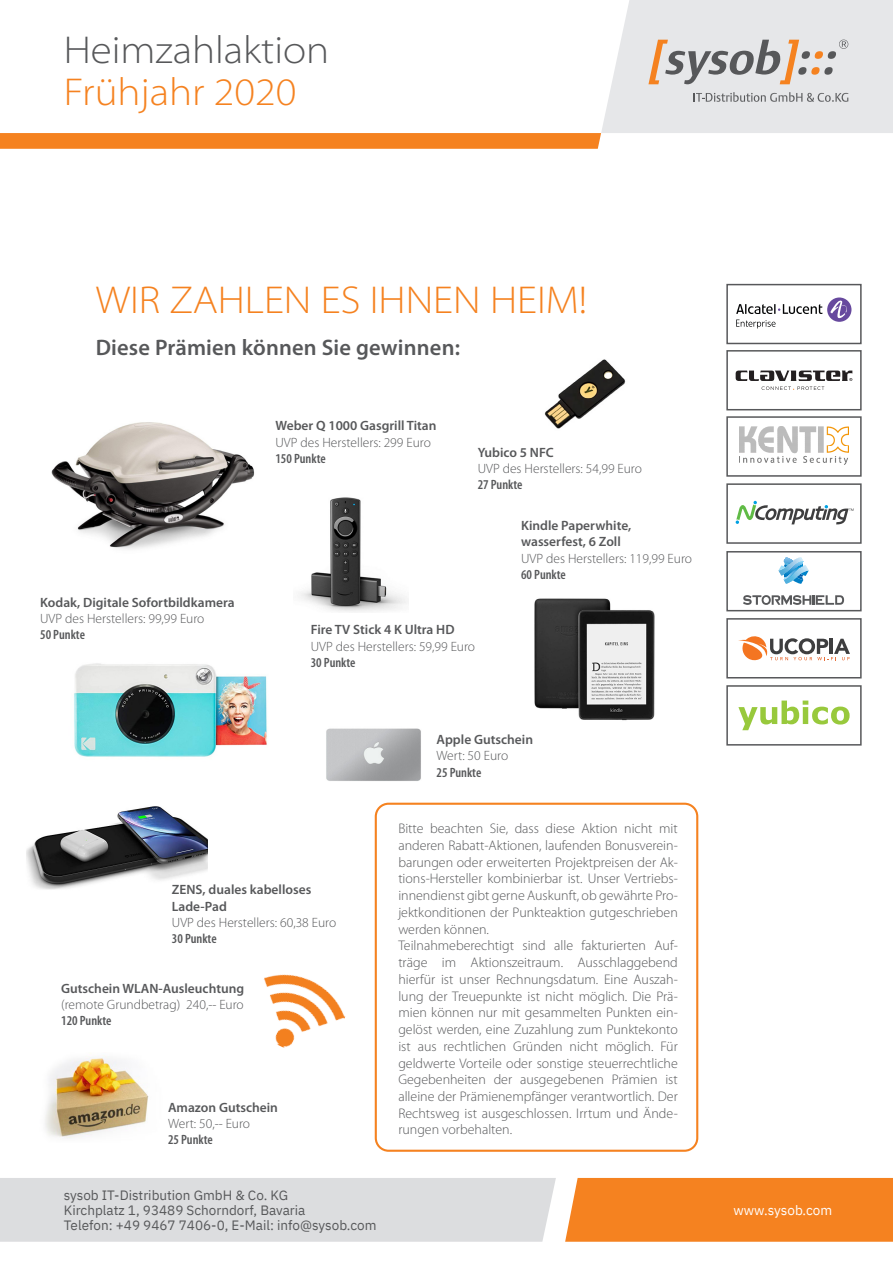
<style>
.page{position:relative;width:893px;height:1263px;background:#fff}
.page>*{position:absolute;margin:0;border:0;box-sizing:border-box;transform-origin:0 0}
.t1{font:300 semi-expanded 39px "Myriad Pro";color:#f58220}
.t2{font:300 semi-expanded 39px "Myriad Pro";color:#57585a}
.t3{font:600 22.5px "Myriad Pro";letter-spacing:.005em;color:#57585a}
.t4{font:300 13.95px/16.8px "Myriad Pro";color:#57585a;text-align:justify}
.t5{font:300 13.5px/16.2px "Myriad Pro";color:#57585a}
.t6{font:600 13.5px/16.2px "Myriad Pro";color:#57585a}
.t7{font:13.5px/15px "IBM Plex Sans";color:#57585a}
.t8{font:600 condensed 13.5px "Myriad Pro";color:#57585a}
.t9{font:13.5px "IBM Plex Sans";color:#fff}
.s1{font-weight:600}
</style>
<div class="page">
<svg style="left:0;top:0;width:893px;height:149px"></svg>
<div style="left:0;top:1178px;width:556px;height:64px;background:#dcdddf"></div>
<div style="left:565px;top:1178px;width:328px;height:64px;background:#f58220"></div>
<img style="left:26px;top:806px;width:181px;height:84px">
<img style="left:544px;top:359px;width:82px;height:70px">
<img style="left:326px;top:728px;width:95px;height:53px">
<img style="left:263px;top:974px;width:83px;height:74px">
<div style="left:375px;top:803px;width:323px;height:349px;border:2px solid #f58220;border-radius:13px"></div>
<img style="left:45px;top:1057px;width:104px;height:82px">
<img style="left:534px;top:598px;width:121px;height:123px">
<img style="left:74px;top:663px;width:193px;height:94px">
<img style="left:300px;top:497px;width:108px;height:115px">
<img style="left:51px;top:422px;width:204px;height:128px">
<svg style="left:736px;top:297px;width:115px;height:31px"></svg>
<div style="left:726px;top:284px;width:136px;height:60px;border:2px solid #57585a"></div>
<svg style="left:736px;top:371px;width:116px;height:19px"></svg>
<div style="left:726px;top:350px;width:136px;height:60px;border:2px solid #57585a"></div>
<img style="left:740px;top:427px;width:109px;height:38px">
<div style="left:726px;top:416px;width:136px;height:61px;border:2px solid #57585a"></div>
<svg style="left:743px;top:595px;width:101px;height:10px"></svg>
<svg style="left:778px;top:557px;width:31px;height:27px"></svg>
<div style="left:726px;top:551px;width:136px;height:60px;border:2px solid #57585a"></div>
<svg style="left:738px;top:636px;width:112px;height:24px"></svg>
<div style="left:726px;top:618px;width:136px;height:60px;border:2px solid #57585a"></div>
<svg style="left:738px;top:700px;width:112px;height:30px"></svg>
<div style="left:726px;top:685px;width:136px;height:61px;border:2px solid #57585a"></div>
<svg style="left:736px;top:501px;width:118px;height:23px"></svg>
<div style="left:726px;top:483px;width:136px;height:61px;border:2px solid #57585a"></div>
<p class="t2" style="left:64px;top:29px;width:267px">Heimzahlaktion</p>
<p class="t1" style="left:64px;top:71px;width:234px">Frühjahr 2020</p>
<p class="t1" style="left:96px;top:278px;width:493px">WIR ZAHLEN ES IHNEN HEIM!</p>
<p class="t3" style="left:96px;top:335px;width:366px">Diese Prämien können Sie gewinnen:</p>
<p class="t6" style="left:40px;top:594px;width:196px">Kodak, Digitale Sofortbildkamera</p>
<p class="t5" style="left:40px;top:611px;width:166px">UVP des Herstellers: 99,99 Euro</p>
<p class="t8" style="left:40px;top:627px;width:46px">50 Punkte</p>
<p class="t5" style="left:275px;top:418px;width:163px"><span class="s1">Weber Q 1000 Gasgrill Titan<br></span>UVP des Herstellers: 299 Euro</p>
<p class="t8" style="left:275px;top:451px;width:52px">150 Punkte</p>
<p class="t6" style="left:478px;top:444px;width:78px">Yubico 5 NFC</p>
<p class="t5" style="left:478px;top:461px;width:166px">UVP des Herstellers: 54,99 Euro</p>
<p class="t8" style="left:478px;top:477px;width:46px">27 Punkte</p>
<p class="t6" style="left:521px;top:518px;width:112px">Kindle Paperwhite,</p>
<p class="t5" style="left:521px;top:534px;width:172px"><span class="s1">wasserfest, 6 Zoll<br></span>UVP des Herstellers: 119,99 Euro</p>
<p class="t8" style="left:521px;top:567px;width:46px">60 Punkte</p>
<p class="t5" style="left:311px;top:622px;width:166px"><span class="s1">Fire TV Stick 4 K Ultra HD<br></span>UVP des Herstellers: 59,99 Euro</p>
<p class="t8" style="left:311px;top:655px;width:46px">30 Punkte</p>
<p class="t6" style="left:437px;top:732px;width:98px">Apple Gutschein</p>
<p class="t5" style="left:437px;top:748px;width:73px">Wert: 50 Euro</p>
<p class="t8" style="left:437px;top:765px;width:46px">25 Punkte</p>
<p class="t6" style="left:172px;top:882px;width:141px">ZENS, duales kabelloses<br>Lade-Pad</p>
<p class="t5" style="left:172px;top:914px;width:166px">UVP des Herstellers: 60,38 Euro</p>
<p class="t8" style="left:172px;top:931px;width:46px">30 Punkte</p>
<p class="t6" style="left:61px;top:980px;width:185px">Gutschein WLAN-Ausleuchtung</p>
<p class="t5" style="left:61px;top:996px;width:184px">(remote Grundbetrag) 240,-- Euro</p>
<p class="t8" style="left:61px;top:1013px;width:52px">120 Punkte</p>
<p class="t6" style="left:168px;top:1099px;width:111px">Amazon Gutschein</p>
<p class="t5" style="left:168px;top:1116px;width:84px">Wert: 50,-- Euro</p>
<p class="t8" style="left:168px;top:1132px;width:46px">25 Punkte</p>
<p class="t7" style="left:64px;top:1187px;width:314px">sysob IT-Distribution GmbH &amp; Co. KG<br>Kirchplatz 1, 93489 Schorndorf, Bavaria<br>Telefon: +49 9467 7406-0, E-Mail: info@sysob.com</p>
<p class="t4" style="left:398px;top:820px;width:281px">Bitte beachten Sie, dass diese Aktion nicht mit anderen Rabatt-Aktionen, laufenden Bonusverein&shy;barungen oder erweiterten Projektpreisen der Ak&shy;tions-Hersteller kombinierbar ist. Unser Vertriebs&shy;innendienst gibt gerne Auskunft, ob gewährte Pro&shy;jektkonditionen der Punkteaktion gutgeschrieben werden können.</p>
<p class="t4" style="left:398px;top:937px;width:281px">Teilnahmeberechtigt sind alle fakturierten Auf&shy;träge im Aktionszeitraum. Ausschlaggebend hierfür ist unser Rechnungsdatum. Eine Auszah&shy;lung der Treuepunkte ist nicht möglich. Die Prä&shy;mien können nur mit gesammelten Punkten ein&shy;gelöst werden, eine Zuzahlung zum Punktekonto ist aus rechtlichen Gründen nicht möglich. Für geldwerte Vorteile oder sonstige steuerrechtliche Gegebenheiten der ausgegebenen Prämien ist alleine der Prämienempfänger verantwortlich. Der Rechtsweg ist ausgeschlossen. Irrtum und Ände&shy;rungen vorbehalten.</p>
<p class="t9" style="left:733px;top:1200px;width:100px">www.sysob.com</p>
</div>
